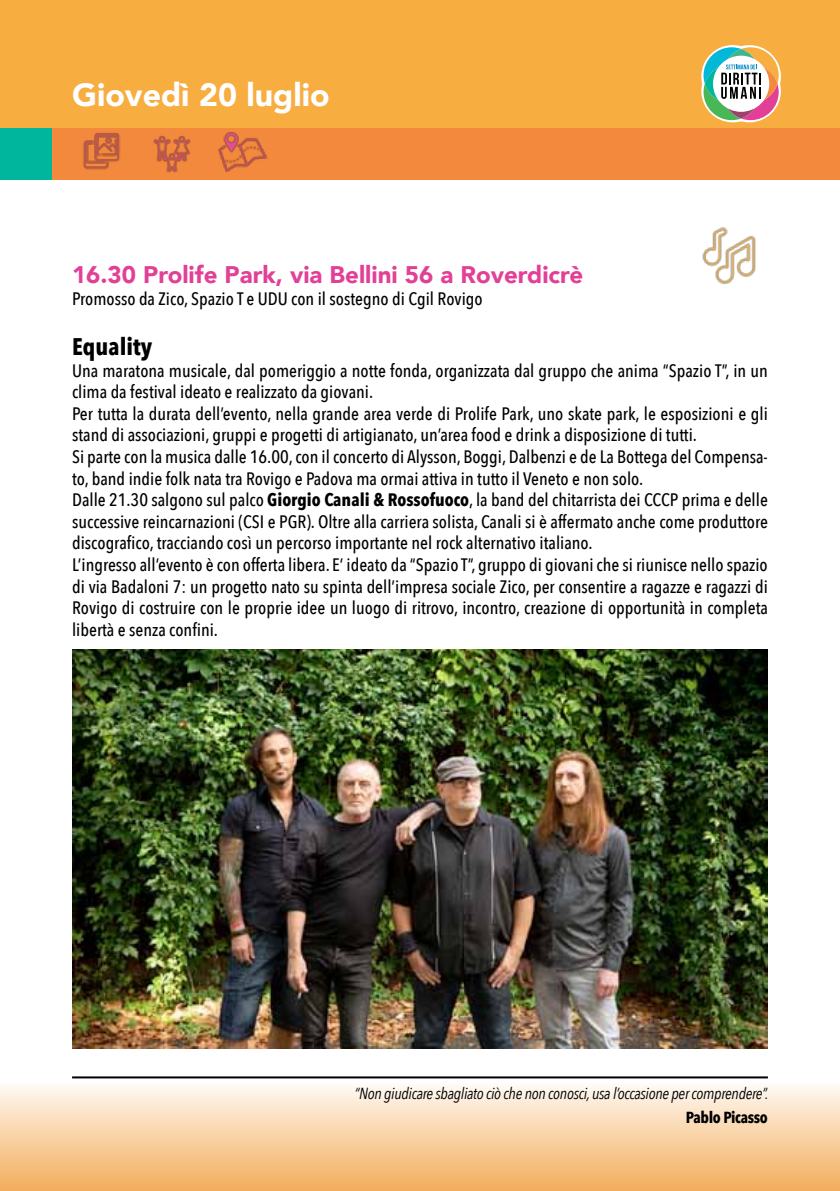
<style>
.page{position:relative;width:840px;height:1191px;background:#fff}
.page>*{position:absolute;margin:0;border:0;box-sizing:border-box;transform-origin:0 0}
.t1{font:900 32px "Avenir";color:#fff}
.t2{font:900 24px "Avenir";color:#e24097}
.t3{font:700 24px "Avenir Next Condensed";color:#000}
.t4{font:500 18px/21.6px "Avenir Next Condensed";color:#000}
.t5{font:italic 16px "Avenir Next Condensed";letter-spacing:-.02em;color:#000}
.t6{font:700 16px "Avenir Next Condensed";letter-spacing:-.02em;color:#000}
.s1{font-weight:700}
</style>
<div class="page">
<div style="left:0;top:0;width:839px;height:128px;background:#f8ad41"></div>
<div style="left:0;top:128px;width:839px;height:51px;background:#f3893d"></div>
<div style="left:0;top:128px;width:51px;height:51px;background:#00b79d"></div>
<svg style="left:701px;top:45px;width:80px;height:78px"></svg>
<img style="left:83px;top:133px;width:37px;height:37px">
<img style="left:142px;top:135px;width:59px;height:45px">
<img style="left:212px;top:132px;width:59px;height:48px">
<img style="left:702px;top:227px;width:54px;height:57px">
<img style="left:72px;top:649px;width:695px;height:399px">
<div style="left:0;top:1064px;width:839px;height:127px;background:linear-gradient(to bottom,#fbffff,#f5af5d)"></div>
<hr style="left:72px;top:1076px;width:695px;height:2px;background:#000">
<h1 class="t1" style="left:72px;top:67px;width:259px">Giovedì 20 luglio</h1>
<h2 class="t2" style="left:72px;top:254px;width:512px">16.30 Prolife Park, via Bellini 56 a Roverdicrè</h2>
<p class="t4" style="left:72px;top:287px;width:412px">Promosso da Zico, Spazio T e UDU con il sostegno di Cgil Rovigo</p>
<h2 class="t3" style="left:72px;top:332px;width:81px">Equality</h2>
<p class="t4" style="left:72px;top:359px;width:697px">Una maratona musicale, dal pomeriggio a notte fonda, organizzata dal gruppo che anima “Spazio T”, in un clima da festival ideato e realizzato da giovani.<br>Per tutta la durata dell’evento, nella grande area verde di Prolife Park, uno skate park, le esposizioni e gli stand di associazioni, gruppi e progetti di artigianato, un’area food e drink a disposizione di tutti.<br>Si parte con la musica dalle 16.00, con il concerto di Alysson, Boggi, Dalbenzi e de La Bottega del Compensa&shy;to, band indie folk nata tra Rovigo e Padova ma ormai attiva in tutto il Veneto e non solo.<br>Dalle 21.30 salgono sul palco <span class="s1">Giorgio Canali &amp; Rossofuoco</span>, la band del chitarrista dei CCCP prima e delle successive reincarnazioni (CSI e PGR). Oltre alla carriera solista, Canali si è affermato anche come produttore discografico, tracciando così un percorso importante nel rock alternativo italiano.<br>L’ingresso all’evento è con offerta libera. E’ ideato da “Spazio T”, gruppo di giovani che si riunisce nello spazio di via Badaloni 7: un progetto nato su spinta dell’impresa sociale Zico, per consentire a ragazze e ragazzi di Rovigo di costruire con le proprie idee un luogo di ritrovo, incontro, creazione di opportunità in completa libertà e senza confini.</p>
<p class="t5" style="left:354px;top:1084px;width:415px">“Non giudicare sbagliato ciò che non conosci, usa l’occasione per comprendere”.</p>
<p class="t6" style="left:685px;top:1107px;width:83px">Pablo Picasso</p>
</div>
